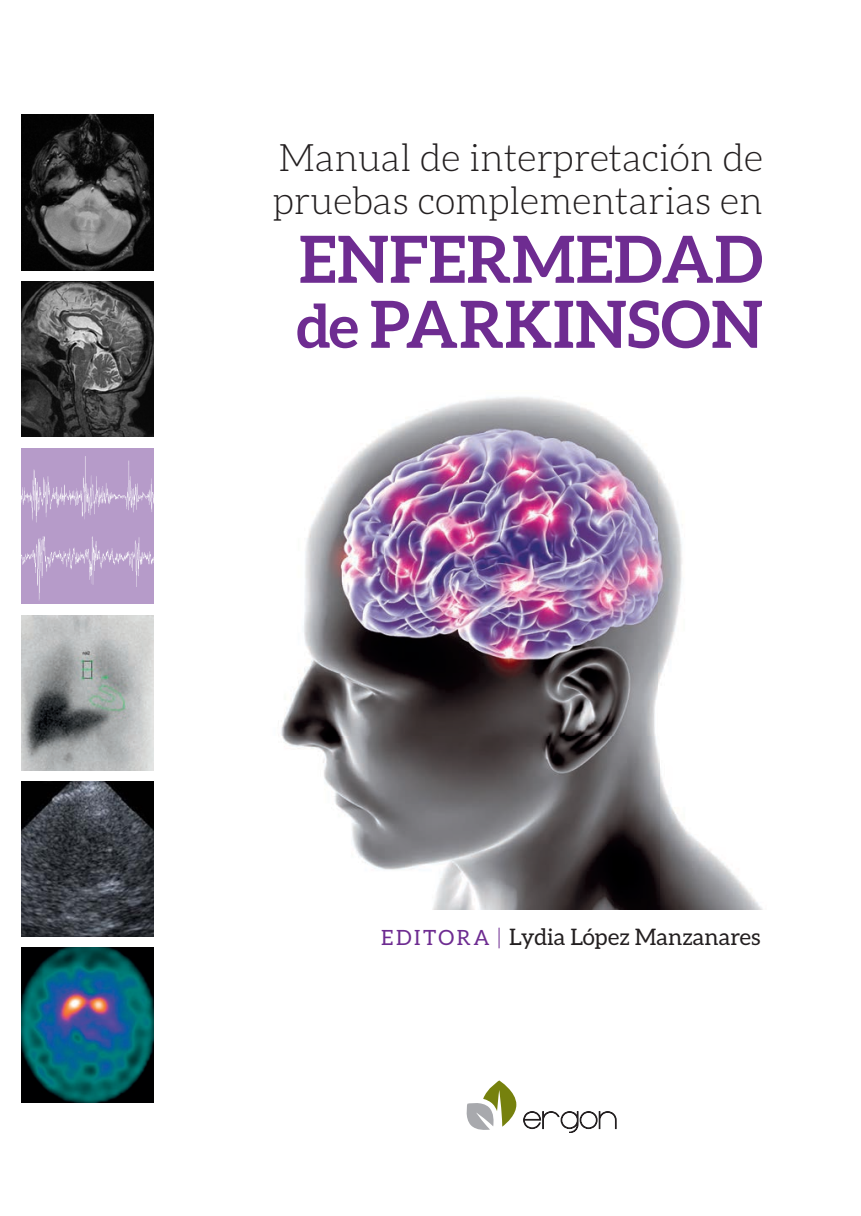
<style>
.page{position:relative;width:861px;height:1216px;background:#fff}
.page>*{position:absolute;margin:0;border:0;box-sizing:border-box;transform-origin:0 0}
.t1{font:700 64.92px/64.9px "Aleo";letter-spacing:.01em;color:#6e2c91}
.t2{font:300 37.98px/43.4px "Aleo";color:#231f20}
.t3{font:22.75px "Aleo";color:#231f20}
.s1{font-size:59.5px}
.s2{font-size:21px;color:#6e2c91}
</style>
<div class="page">
<img style="left:281px;top:396px;width:481px;height:513px">
<svg style="left:498px;top:927px;width:1px;height:21px"></svg>
<img style="left:21px;top:115px;width:133px;height:155px">
<img style="left:21px;top:281px;width:133px;height:155px">
<img style="left:21px;top:448px;width:133px;height:155px">
<img style="left:21px;top:781px;width:133px;height:155px">
<img style="left:21px;top:947px;width:133px;height:155px">
<img style="left:21px;top:615px;width:133px;height:155px">
<svg style="left:466px;top:1080px;width:50px;height:50px"></svg>
<svg style="left:523px;top:1111px;width:93px;height:21px"></svg>
<p class="t2" style="left:273px;top:136px;width:491px">Manual de interpretación de pruebas complementarias en</p>
<h1 class="t1" style="left:296px;top:226px;width:468px">ENFERMEDAD <span class="s1">de</span> PARKINSON</h1>
<p class="t3" style="left:381px;top:924px;width:380px"><span class="s2">EDITORA</span> Lydia López Manzanares</p>
</div>
